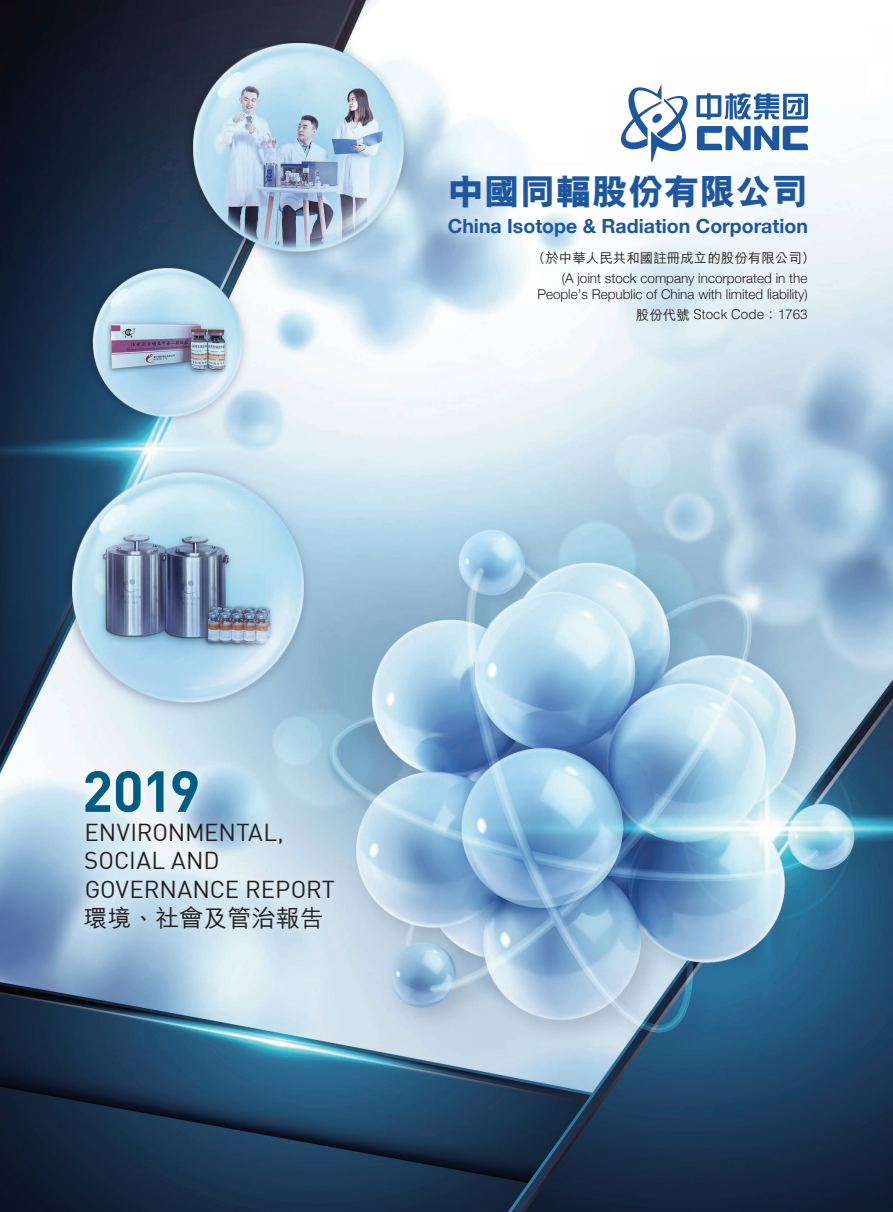
<style>
.page{position:relative;width:893px;height:1212px;background:#fff}
.page>*{position:absolute;margin:0;border:0;box-sizing:border-box;transform-origin:0 0}
.t1{font:57px "DIN Bold";color:#005c82}
.t2{font:800 36px "M Hei HK";color:#1e579e}
.t3{font:24px/28.5px "DIN";color:#231f20}
.t4{font:500 24px "M Hei HK";color:#231f20}
.t5{font:700 19.5px "Helvetica Neue";color:#1e579e}
.t6{font:300 13.5px/16.4px "Helvetica Neue";color:#231f20;text-align:right}
.t7{font:500 13.5px "M Hei HK";color:#231f20}
.t8{font:300 13.5px "Helvetica LT Std";color:#231f20}
.s1{font-family:"M Hei HK";font-weight:500}
</style>
<div class="page">
<img style="left:0;top:0;width:893px;height:1212px">
<div style="left:74px;top:759px;width:135px;height:65px;background:#fff;opacity:.45"></div>
<svg style="left:696px;top:93px;width:112px;height:27px"></svg>
<svg style="left:617px;top:82px;width:73px;height:83px"></svg>
<svg style="left:697px;top:126px;width:111px;height:24px"></svg>
<div style="left:74px;top:811px;width:271px;height:129px;background:#fff;opacity:.45"></div>
<h2 class="t2" style="left:448px;top:168px;width:361px">中國同輻股份有限公司</h2>
<h3 class="t5" style="left:448px;top:209px;width:362px">China Isotope &amp; Radiation Corporation</h3>
<p class="t7" style="left:532px;top:248px;width:285px">（於中華人民共和國註冊成立的股份有限公司）</p>
<p class="t6" style="left:537px;top:269px;width:272px">(A joint stock company incorporated in the<br>People’s Republic of China with limited liability)</p>
<p class="t8" style="left:636px;top:306px;width:173px"><span class="s1">股份代號</span> Stock Code<span class="s1">：</span>1763</p>
<h1 class="t1" style="left:82px;top:754px;width:120px">2019</h1>
<h3 class="t3" style="left:84px;top:817px;width:252px">ENVIRONMENTAL,<br>SOCIAL AND<br>GOVERNANCE REPORT</h3>
<h3 class="t4" style="left:84px;top:901px;width:242px">環境、社會及管治報告</h3>
</div>
